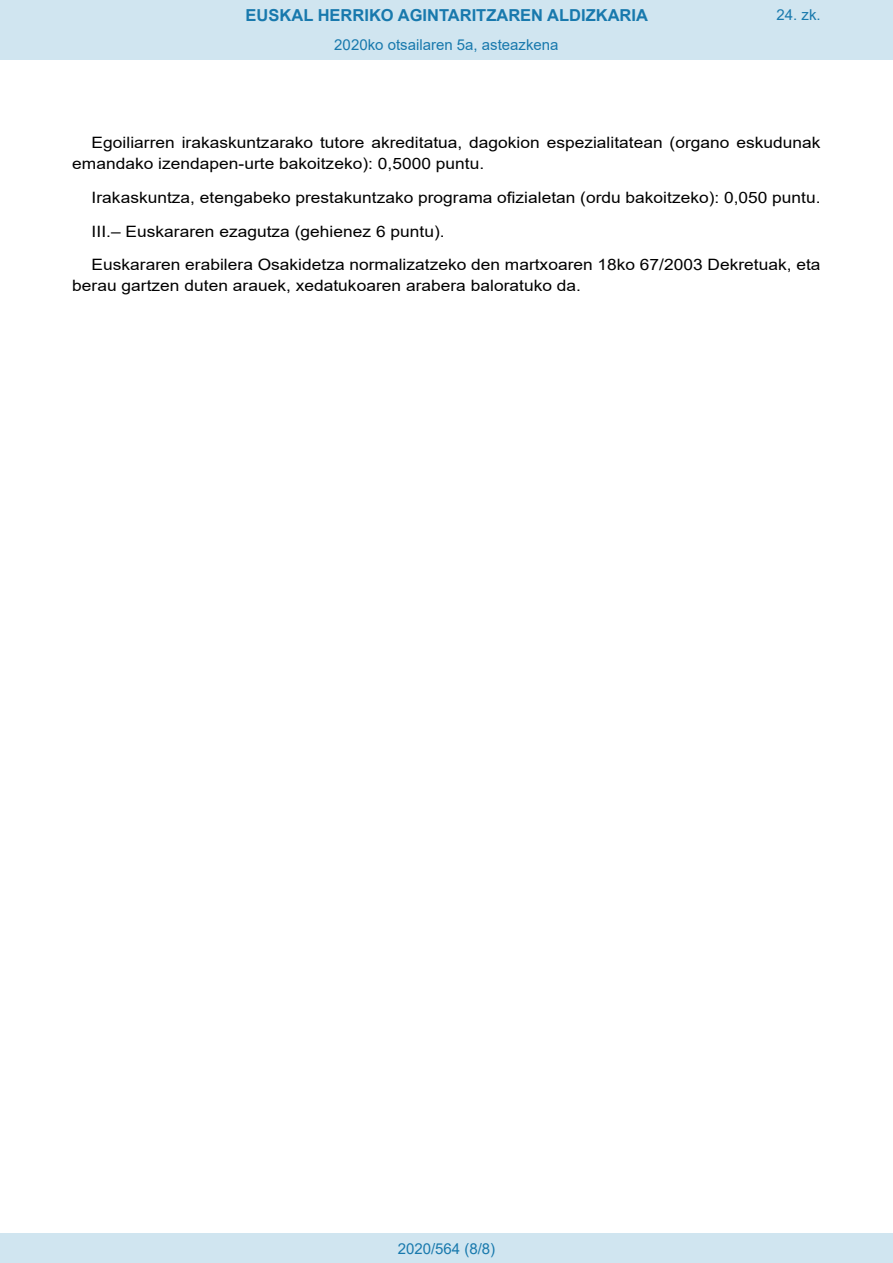
<style>
.page{position:relative;width:893px;height:1263px;background:#fff}
.page>*{position:absolute;margin:0;border:0;box-sizing:border-box;transform-origin:0 0}
.t1{font:700 16.5px "Arial";color:#1879ad}
.BOPVDetalle{font:15.6px/21px "Arial";color:#000;scale:1.11 1}
.Paginacion_Centro{font:15px "Arial";color:#1879ad}
</style>
<div class="page">
<div style="left:0;top:0;width:893px;height:60px;background:#d0e5f0"></div>
<div style="left:0;top:1233px;width:893px;height:30px;background:#d0e5f0"></div>
<p class="t1" style="left:246px;top:3px;width:404px">EUSKAL HERRIKO AGINTARITZAREN ALDIZKARIA</p>
<p class="Paginacion_Centro" style="left:334px;top:35px;width:226px">2020ko otsailaren 5a, asteazkena</p>
<p class="Paginacion_Centro" style="left:776px;top:5px;width:46px">24. zk.</p>
<p class="BOPVDetalle" style="left:72px;top:132px;width:676px;text-indent:19px">Egoiliarren irakaskuntzarako tutore akreditatua, dagokion espezialitatean (organo eskudunak emandako izendapen-urte bakoitzeko): 0,5000 puntu.</p>
<p class="BOPVDetalle" style="left:92px;top:187px;width:658px">Irakaskuntza, etengabeko prestakuntzako programa ofizialetan (ordu bakoitzeko): 0,050 puntu.</p>
<p class="BOPVDetalle" style="left:92px;top:221px;width:320px">III.– Euskararen ezagutza (gehienez 6 puntu).</p>
<p class="BOPVDetalle" style="left:72px;top:254px;width:676px;text-indent:19px">Euskararen erabilera Osakidetza normalizatzeko den martxoaren 18ko 67/2003 Dekretuak, eta berau gartzen duten arauek, xedatukoaren arabera baloratuko da.</p>
<p class="Paginacion_Centro" style="left:398px;top:1238px;width:99px">2020/564 (8/8)</p>
</div>
